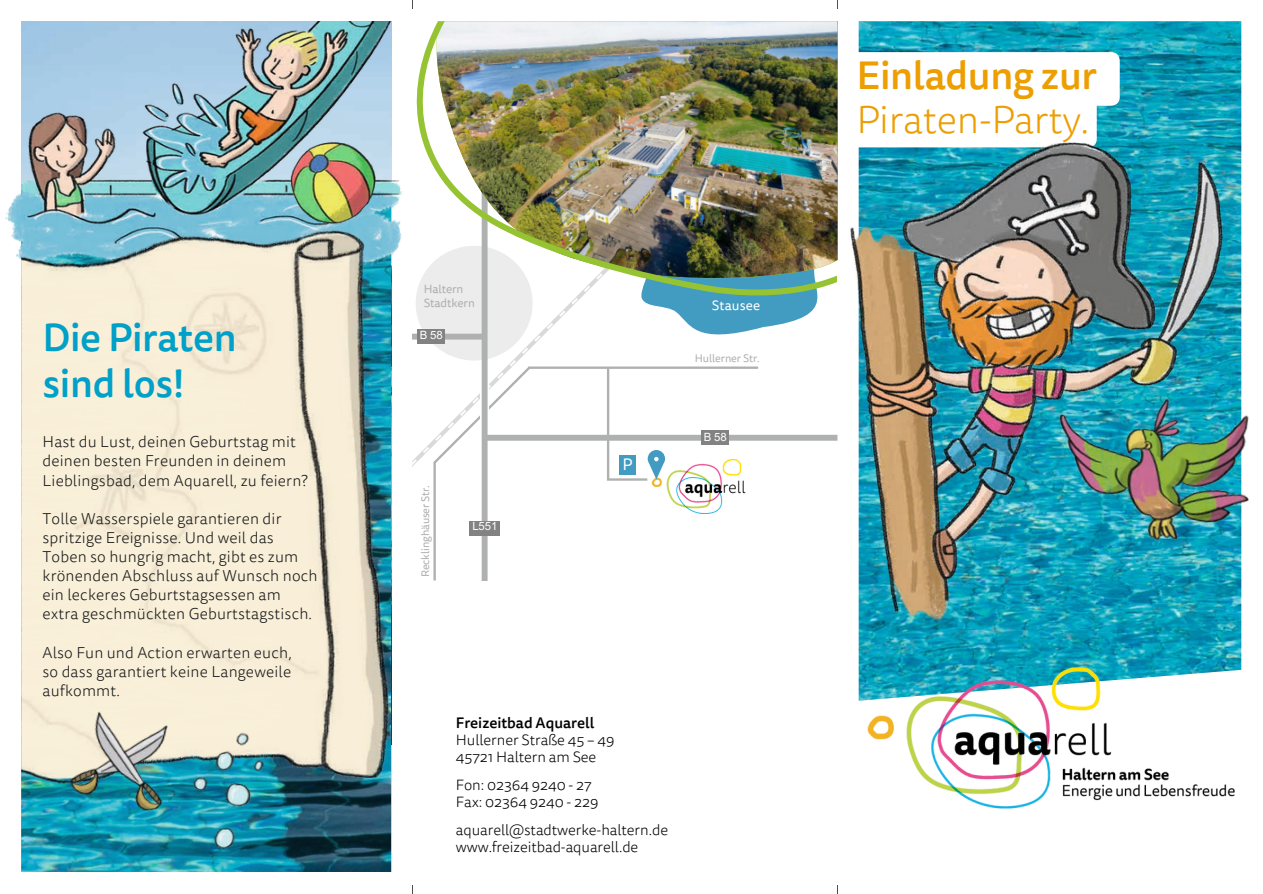
<style>
.page{position:relative;width:1263px;height:894px;background:#fff}
.page>*{position:absolute;margin:0;border:0;box-sizing:border-box;transform-origin:0 0}
.t1{font:300 39.15px "Tisa Sans OT";letter-spacing:-.01em;color:#ed9e00}
.t2{font:500 39.15px "Tisa Sans Pro";letter-spacing:-.01em;color:#ed9e00}
.t3{font:500 39px/46px "Tisa Sans Pro";letter-spacing:-.01em;color:#00a0c8}
.t4{font:16.5px "Tisa Sans OT";color:#fff}
.t5{font:300 15.75px/19px "Tisa Sans OT";letter-spacing:.01em;color:#151616}
.t6{font:300 15px/16.8px "Tisa Sans OT";letter-spacing:-.005em;color:#000}
.t7{font:500 15px "Tisa Sans Pro";color:#000}
.t8{font:13.5px "Tisa Sans OT";letter-spacing:.01em;color:#fff}
.t9{font:13.35px "Tisa Sans OT";letter-spacing:.01em;color:#fff}
.t10{font:11.85px/13.8px "Tisa Sans OT";letter-spacing:-.01em;color:#afb0b0}
.t11{font:11.4px "Arial MT Pro";letter-spacing:-.01em;color:#fff}
.t12{font:10.95px "Tisa Sans OT";letter-spacing:-.01em;color:#afb0b0}
</style>
<div class="page">
<img style="left:21px;top:808px;width:370px;height:63px">
<img style="left:5px;top:21px;width:387px;height:238px">
<img style="left:21px;top:165px;width:381px;height:643px">
<img style="left:859px;top:21px;width:382px;height:679px">
<div style="left:844px;top:52px;width:276px;height:54px;background:#fff;border-radius:9px"></div>
<div style="left:844px;top:96px;width:253px;height:51px;background:#fff;border-radius:9px"></div>
<img style="left:174px;top:718px;width:114px;height:138px">
<img style="left:283px;top:127px;width:99px;height:105px">
<img style="left:64px;top:699px;width:125px;height:122px">
<img style="left:850px;top:142px;width:392px;height:527px">
<img style="left:956px;top:272px;width:293px;height:390px">
<img style="left:868px;top:666px;width:372px;height:143px">
<img style="left:651px;top:459px;width:95px;height:54px">
<div style="left:485px;top:434px;width:352px;height:6px;background:#afb0b0"></div>
<div style="left:701px;top:430px;width:27px;height:15px;background:#818281"></div>
<svg style="left:412px;top:295px;width:222px;height:177px"></svg>
<svg style="left:641px;top:295px;width:177px;height:40px"></svg>
<svg style="left:431px;top:364px;width:102px;height:102px"></svg>
<hr style="left:529px;top:366px;width:229px;height:3px;background:#afb0b0">
<hr style="left:433px;top:462px;width:3px;height:118px;background:#afb0b0">
<hr style="left:607px;top:368px;width:2px;height:111px;background:#afb0b0">
<div style="left:480px;top:383px;width:9px;height:38px;background:#e5e5e5"></div>
<div style="left:482px;top:159px;width:6px;height:425px;background:#afb0b0"></div>
<div style="left:469px;top:520px;width:31px;height:15px;background:#818281"></div>
<div style="left:417px;top:329px;width:27px;height:14px;background:#818281"></div>
<hr style="left:607px;top:478px;width:40px;height:2px;background:#afb0b0">
<svg style="left:648px;top:450px;width:17px;height:29px"></svg>
<div style="left:619px;top:455px;width:17px;height:19px;background:#429bc0"></div>
<img style="left:416px;top:21px;width:421px;height:274px">
<h2 class="t3" style="left:43px;top:314px;width:196px">Die Piraten sind los!</h2>
<p class="t5" style="left:43px;top:432px;width:267px">Hast du Lust, deinen Geburtstag mit deinen besten Freunden in deinem<br>Lieblingsbad, dem Aquarell, zu feiern?</p>
<p class="t5" style="left:43px;top:509px;width:277px">Tolle Wasserspiele garantieren dir spritzige Ereignisse. Und weil das Toben so hungrig macht, gibt es zum krönenden Abschluss auf Wunsch noch ein leckeres Geburtstagsessen am extra geschmückten Geburtstagstisch.</p>
<p class="t5" style="left:43px;top:643px;width:251px;text-align:justify">Also Fun und Action erwarten euch, so dass garantiert keine Langeweile aufkommt.</p>
<p class="t10" style="left:424px;top:283px;width:53px">Haltern<br>Stadtkern</p>
<p class="t11" style="left:420px;top:331px;width:25px">B 58</p>
<p class="t12" style="left:418px;top:577px;width:94px;rotate:-90deg">Recklinghäuser Str.</p>
<p class="t11" style="left:472px;top:522px;width:27px">L551</p>
<p class="t4" style="left:622px;top:453px;width:11px">P</p>
<p class="t9" style="left:712px;top:296px;width:49px">Stausee</p>
<p class="t8" style="left:712px;top:296px;width:50px">Stausee</p>
<p class="t12" style="left:695px;top:351px;width:66px">Hullerner Str.</p>
<p class="t11" style="left:704px;top:432px;width:25px">B 58</p>
<p class="t7" style="left:456px;top:712px;width:140px">Freizeitbad Aquarell</p>
<p class="t6" style="left:456px;top:732px;width:160px">Hullerner Straße 45 – 49<br>45721 Haltern am See</p>
<p class="t6" style="left:456px;top:777px;width:144px">Fon: 02364 9240 - 27<br>Fax: 02364 9240 - 229</p>
<p class="t6" style="left:456px;top:822px;width:214px">aquarell@stadtwerke-haltern.de www.freizeitbad-aquarell.de</p>
<h1 class="t2" style="left:856px;top:48px;width:242px">Einladung zur</h1>
<h1 class="t1" style="left:856px;top:92px;width:235px">Piraten-Party.</h1>
</div>
